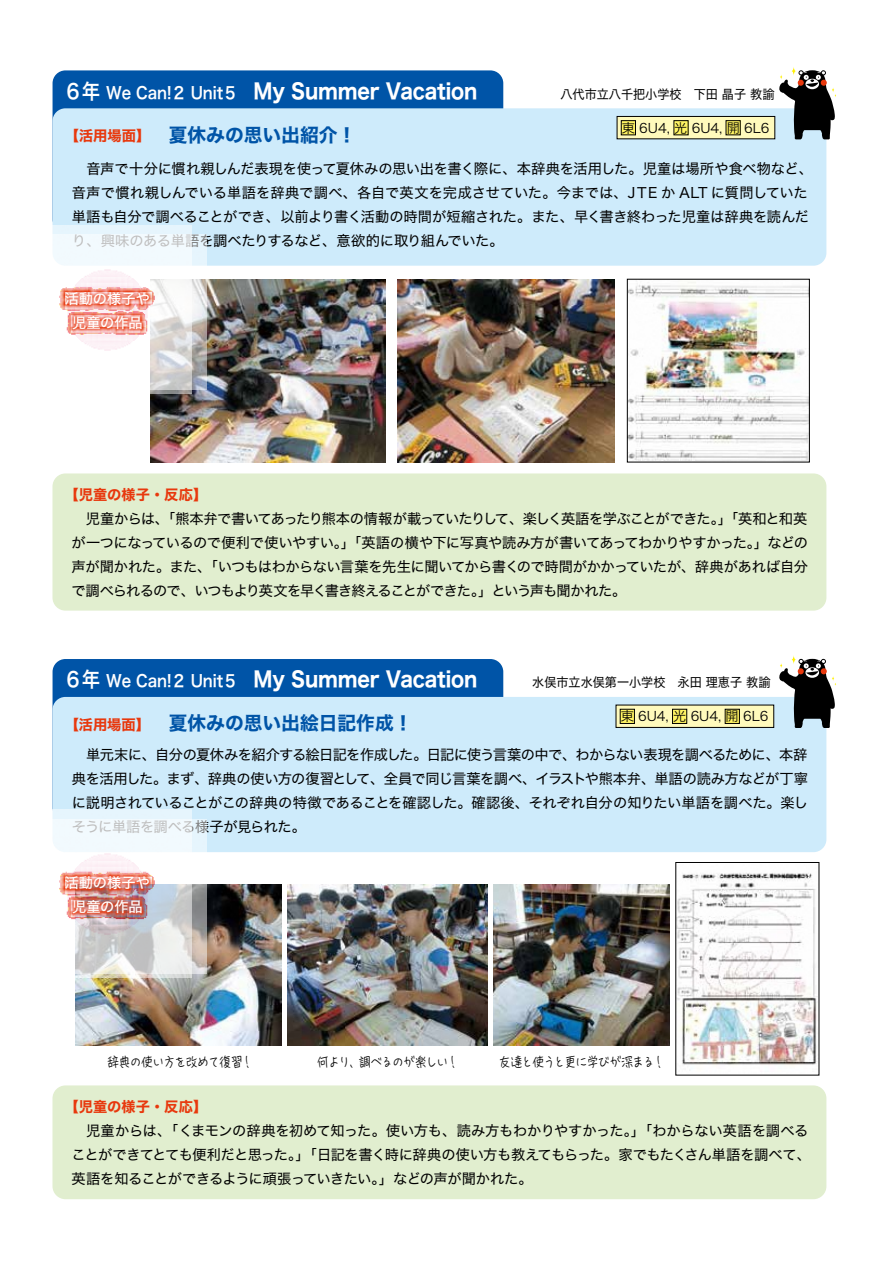
<style>
.page{position:relative;width:893px;height:1263px;background:#fff}
.page>*{position:absolute;margin:0;border:0;box-sizing:border-box;transform-origin:0 0}
.t1{font:21px "Hira Kaku Std W7";letter-spacing:-.01em;color:#fff;scale:.9 1}
.t2{font:20.55px "Hira Kaku Std W6";color:#fff;scale:.9 1}
.t3{font:18.75px "Hira Kaku Std W7";color:#0054a7}
.t4{font:16.5px "Hira Kaku Std W6";letter-spacing:-.01em;color:#fff;scale:.9 1}
.t5{font:14.25px/24px "Hira Kaku Std W4";letter-spacing:-.025em;color:#000}
.t6{font:14.25px "Hira Kaku Std W7";letter-spacing:.005em;color:#e8380d}
.t7{font:14.25px/24px "Hira Kaku Std W5";color:#fff;text-align:center}
.t8{font:13.65px "Cook Hand Std R";letter-spacing:-.07em;color:#000;scale:.88 1}
.t9{font:13.2px "Hira Kaku Std W3";color:#000}
.t10{font:13.05px "Hira Kaku Std W3";color:#000}
.t11{font:12.75px "Hira Kaku Std W4";color:#000;scale:.95 1}
</style>
<div class="page">
<img style="left:75px;top:884px;width:206px;height:162px">
<img style="left:494px;top:884px;width:175px;height:161px">
<img style="left:288px;top:884px;width:199px;height:162px">
<img style="left:151px;top:279px;width:234px;height:183px">
<img style="left:398px;top:279px;width:217px;height:183px">
<div style="left:53px;top:70px;width:450px;height:162px;background:#0054a7;border-radius:13px"></div>
<div style="left:52px;top:108px;width:774px;height:158px;background:#ceebfb;border-radius:13px"></div>
<div style="left:52px;top:473px;width:774px;height:138px;background:#e1eecf;border-radius:13px"></div>
<svg style="left:778px;top:67px;width:58px;height:72px"></svg>
<div style="left:617px;top:116px;width:158px;height:23px;background:#fffabc"></div>
<div style="left:617px;top:116px;width:158px;height:23px;border:1px solid #000"></div>
<div style="left:621px;top:121px;width:14px;height:14px;background:#fff462"></div>
<div style="left:621px;top:120px;width:15px;height:15px;border:1px solid #000"></div>
<div style="left:674px;top:121px;width:14px;height:14px;background:#fff462"></div>
<div style="left:674px;top:120px;width:14px;height:15px;border:1px solid #000"></div>
<div style="left:726px;top:121px;width:14px;height:14px;background:#fff462"></div>
<div style="left:726px;top:120px;width:15px;height:15px;border:1px solid #000"></div>
<div style="left:53px;top:659px;width:450px;height:162px;background:#0054a7;border-radius:13px"></div>
<div style="left:52px;top:697px;width:774px;height:155px;background:#ceebfb;border-radius:13px"></div>
<div style="left:52px;top:1085px;width:774px;height:114px;background:#e1eecf;border-radius:13px"></div>
<svg style="left:779px;top:655px;width:57px;height:73px"></svg>
<img style="left:52px;top:809px;width:140px;height:168px">
<img style="left:52px;top:819px;width:154px;height:154px">
<img style="left:52px;top:225px;width:140px;height:168px">
<img style="left:52px;top:235px;width:154px;height:154px">
<div style="left:616px;top:705px;width:158px;height:22px;background:#fffabc"></div>
<div style="left:616px;top:705px;width:158px;height:23px;border:1px solid #000"></div>
<div style="left:620px;top:709px;width:14px;height:14px;background:#fff462"></div>
<div style="left:620px;top:709px;width:15px;height:15px;border:1px solid #000"></div>
<div style="left:672px;top:709px;width:15px;height:14px;background:#fff462"></div>
<div style="left:672px;top:709px;width:15px;height:15px;border:1px solid #000"></div>
<div style="left:725px;top:709px;width:14px;height:14px;background:#fff462"></div>
<div style="left:725px;top:709px;width:15px;height:15px;border:1px solid #000"></div>
<img style="left:629px;top:282px;width:179px;height:178px">
<div style="left:627px;top:279px;width:183px;height:183px;border:1px solid #000"></div>
<img style="left:677px;top:873px;width:140px;height:193px">
<h2 class="t2" style="left:64px;top:75px;width:42px">６年</h2>
<p class="t6" style="left:65px;top:125px;width:87px">【活用場面【</p>
<p class="t5" style="left:72px;top:157px;width:743px">　音声で十分に慣れ親しんだ表現を使って夏休みの思い出を書く際に、本辞典を活用した。児童は場所や食べ物など、音声で慣れ親しんでいる単語を辞典で調べ、各自で英文を完成させていた。今までは、JＴE か ALT に質問していた単語も自分で調べることができ、以前より書く活動の時間が短縮された。また、早く書き終わった児童は辞典を読んだり、興味のある単語を調べたりするなど、意欲的に取り組んでいた。</p>
<h1 class="t1" style="left:254px;top:74px;width:250px">My Summer Vacation</h1>
<p class="t4" style="left:106px;top:80px;width:147px">We Can ２! Unit５</p>
<p class="t11" style="left:560px;top:84px;width:227px">八代市立八千把小学校　下田晶子教諭</p>
<p class="t9" style="left:622px;top:118px;width:149px">東 6U4, 光 6U4, 開 6L6</p>
<h3 class="t3" style="left:169px;top:120px;width:189px">夏休みの思い出紹介！</h3>
<p class="t7" style="left:65px;top:287px;width:87px">活動の様子や児童の作品</p>
<p class="t6" style="left:65px;top:484px;width:144px">【児童の様子・反応【</p>
<p class="t5" style="left:72px;top:507px;width:738px;text-align:justify">　児童からは、「熊本弁で書いてあったり熊本の情報が載っていたりして、楽しく英語を学ぶことができた。」「英和と和英が一つになっているので便利で使いやすい。」「英語の横や下に写真や読み方が書いてあってわかりやすかった。」などの声が聞かれた。また、「いつもはわからない言葉を先生に聞いてから書くので時間がかかっていたが、辞典があれば自分で調べられるので、いつもより英文を早く書き終えることができた。」という声も聞かれた。</p>
<h2 class="t2" style="left:64px;top:664px;width:42px">６年</h2>
<p class="t6" style="left:65px;top:713px;width:87px">【活用場面【</p>
<p class="t5" style="left:72px;top:743px;width:738px;text-align:justify">　単元末に、自分の夏休みを紹介する絵日記を作成した。日記に使う言葉の中で、わからない表現を調べるために、本辞典を活用した。まず、辞典の使い方の復習として、全員で同じ言葉を調べ、イラストや熊本弁、単語の読み方などが丁寧に説明されていることがこの辞典の特徴であることを確認した。確認後、それぞれ自分の知りたい単語を調べた。楽しそうに単語を調べる様子が見られた。</p>
<h1 class="t1" style="left:254px;top:663px;width:250px">My Summer Vacation</h1>
<p class="t4" style="left:106px;top:668px;width:147px">We Can ２! Unit５</p>
<p class="t11" style="left:532px;top:673px;width:252px">水俣市立水俣第一小学校　永田理恵子教諭</p>
<p class="t10" style="left:621px;top:706px;width:149px">東 6U4, 光 6U4, 開 6L6</p>
<h3 class="t3" style="left:169px;top:708px;width:245px">夏休みの思い出絵日記作成！</h3>
<p class="t7" style="left:65px;top:871px;width:87px">活動の様子や児童の作品</p>
<p class="t8" style="left:107px;top:1053px;width:167px">辞典の使い方を改めて復習！</p>
<p class="t8" style="left:359px;top:1053px;width:115px">調べるのが楽しい！</p>
<p class="t8" style="left:317px;top:1053px;width:52px">何より、</p>
<p class="t8" style="left:499px;top:1053px;width:190px">友達と使うと更に学びが深まる!</p>
<p class="t6" style="left:65px;top:1096px;width:144px">【児童の様子・反応【</p>
<p class="t5" style="left:72px;top:1119px;width:741px">　児童からは、「くまモンの辞典を初めて知った。使い方も、読み方もわかりやすかった。」「わからない英語を調べることができてとても便利だと思った。」「日記を書く時に辞典の使い方も教えてもらった。家でもたくさん単語を調べて、英語を知ることができるように頑張っていきたい。」などの声が聞かれた。</p>
</div>
